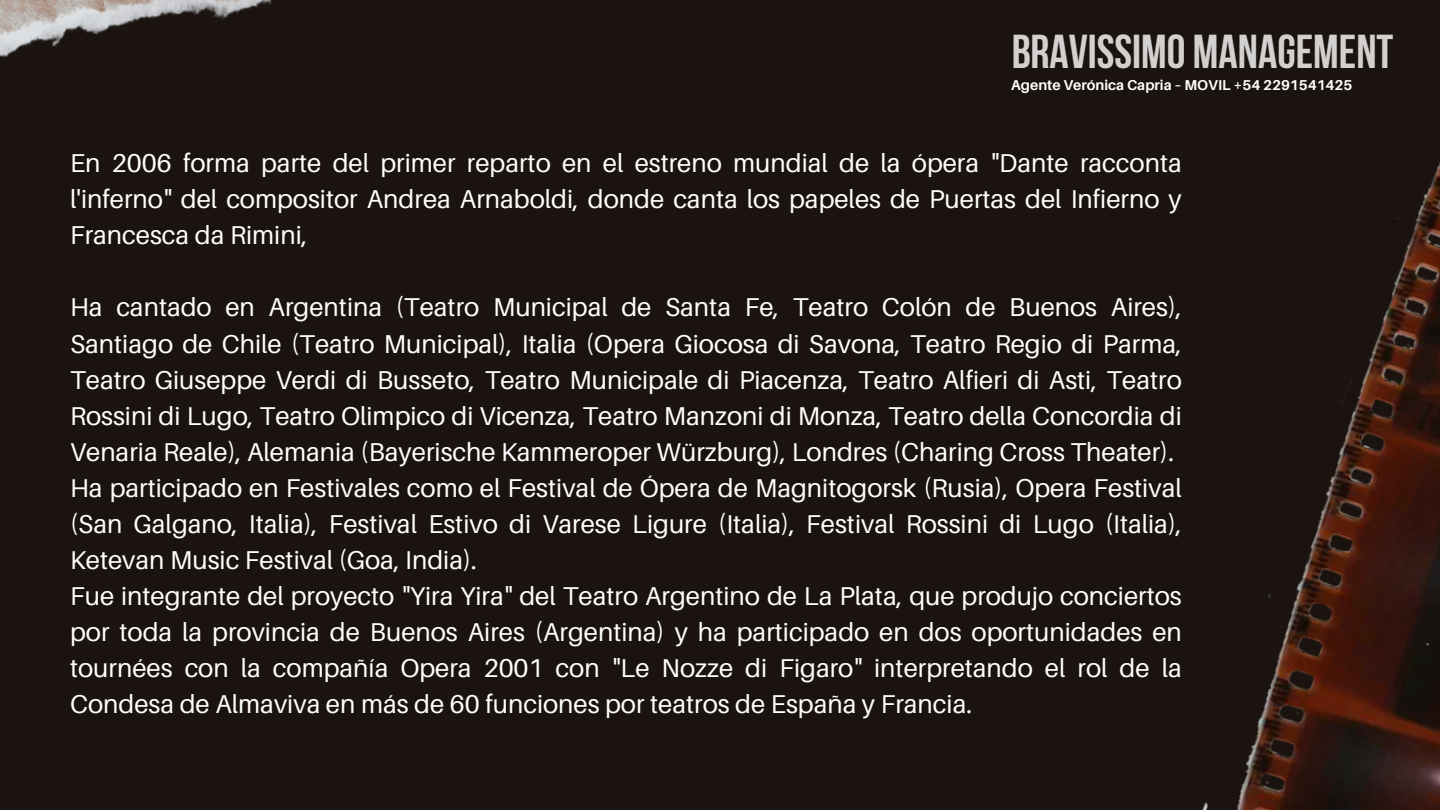
<style>
.page{position:relative;width:1440px;height:810px;background:#1b130f}
.page>*{position:absolute;margin:0;border:0;box-sizing:border-box;transform-origin:0 0}
.t1{font:700 47.4px "Bebas Neue";color:#fff}
.t2{font:25.8px/36.1px "Aileron";color:#fff;text-align:justify}
.t3{font:700 14.3px "Aileron";color:#fff}
</style>
<div class="page">
<img style="left:1202px;top:162px;width:238px;height:648px">
<img style="left:0;top:0;width:272px;height:57px">
<h1 class="t1" style="left:1011px;top:33px;width:384px">BRAVISSIMO MANAGEMENT</h1>
<p class="t3" style="left:1011px;top:76px;width:343px">Agente Verónica Capria – MOVIL +54 2291541425</p>
<p class="t2" style="left:70px;top:144px;width:1113px">En 2006 forma parte del primer reparto en el estreno mundial de la ópera "Dante racconta l'inferno" del compositor Andrea Arnaboldi, donde canta los papeles de Puertas del Infierno y Francesca da Rimini,</p>
<p class="t2" style="left:70px;top:289px;width:1113px">Ha cantado en Argentina (Teatro Municipal de Santa Fe, Teatro Colón de Buenos Aires), Santiago de Chile (Teatro Municipal), Italia (Opera Giocosa di Savona, Teatro Regio di Parma, Teatro Giuseppe Verdi di Busseto, Teatro Municipale di Piacenza, Teatro Alfieri di Asti, Teatro Rossini di Lugo, Teatro Olimpico di Vicenza, Teatro Manzoni di Monza, Teatro della Concordia di Venaria Reale), Alemania (Bayerische Kammeroper Würzburg), Londres (Charing Cross Theater).</p>
<p class="t2" style="left:70px;top:469px;width:1113px">Ha participado en Festivales como el Festival de Ópera de Magnitogorsk (Rusia), Opera Festival (San Galgano, Italia), Festival Estivo di Varese Ligure (Italia), Festival Rossini di Lugo (Italia), Ketevan Music Festival (Goa, India).</p>
<p class="t2" style="left:70px;top:578px;width:1113px">Fue integrante del proyecto "Yira Yira" del Teatro Argentino de La Plata, que produjo conciertos por toda la provincia de Buenos Aires (Argentina) y ha participado en dos oportunidades en tournées con la compañía Opera 2001 con "Le Nozze di Figaro" interpretando el rol de la Condesa de Almaviva en más de 60 funciones por teatros de España y Francia.</p>
</div>
